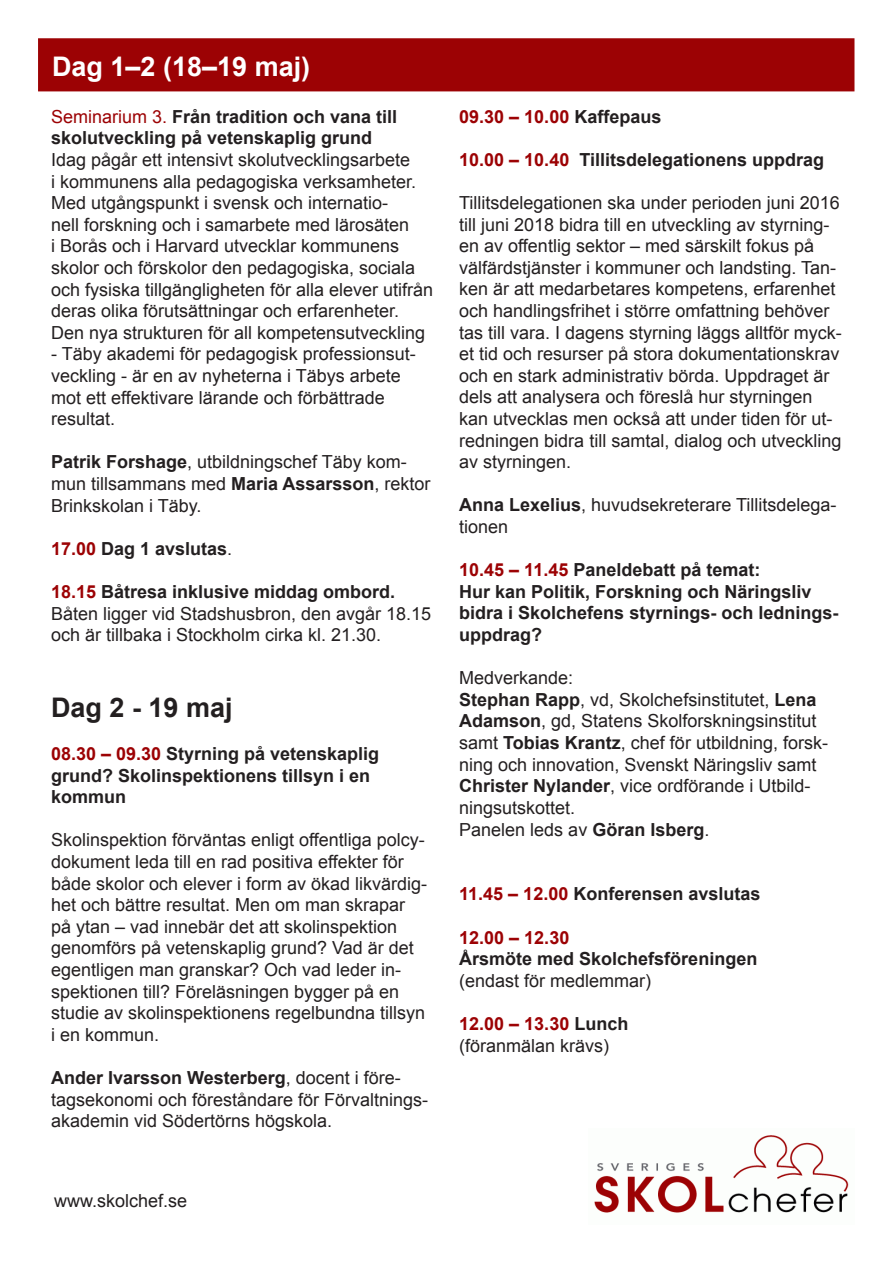
<style>
.page{position:relative;width:893px;height:1263px;background:#fff}
.page>*{position:absolute;margin:0;border:0;box-sizing:border-box;transform-origin:0 0}
.t1{font:700 27px "Arial";color:#fff}
.t2{font:700 27px "Arial";color:#231f20}
.t3{font:18px/21.6px "Arial";color:#231f20}
.t4{font:700 18px/21.6px "Arial";color:#231f20}
.t5{font:700 18px "Arial";color:#9c0204}
.s1{font-weight:400;color:#9c0204}
.s2{font-weight:700}
.s3{color:#9c0204}
.s4{font-weight:400}
.s5{color:#231f20}
.s6{font-weight:700;color:#9c0204}
</style>
<div class="page">
<div style="left:38px;top:38px;width:816px;height:53px;background:#9c0204;border:2px solid #9c0204"></div>
<img style="left:594px;top:1135px;width:255px;height:78px">
<p class="t1" style="left:52px;top:49px;width:260px">Dag 1–2 (18–19 maj)</p>
<p class="t4" style="left:51px;top:106px;width:348px"><span class="s1">Seminarium 3.</span> Från tradition och vana till skolutveckling på vetenskaplig grund</p>
<p class="t3" style="left:51px;top:149px;width:384px">Idag pågår ett intensivt skolutvecklingsarbete<br>i kommunens alla pedagogiska verksamheter.<br>Med utgångspunkt i svensk och internatio-<br>nell forskning och i samarbete med lärosäten<br>i Borås och i Harvard utvecklar kommunens skolor och förskolor den pedagogiska, sociala och fysiska tillgängligheten för alla elever utifrån deras olika förutsättningar och erfarenheter.<br>Den nya strukturen för all kompetensutveckling</p>
<p class="t3" style="left:51px;top:343px;width:366px">- Täby akademi för pedagogisk professionsut&shy;veckling - är en av nyheterna i Täbys arbete mot ett effektivare lärande och förbättrade resultat.</p>
<p class="t3" style="left:51px;top:451px;width:381px"><span class="s2">Patrik Forshage</span>, utbildningschef Täby kom&shy;mun tillsammans med <span class="s2">Maria Assarsson</span>, rektor<br>Brinkskolan i Täby.</p>
<p class="t4" style="left:51px;top:538px;width:183px"><span class="s3">17.00</span> Dag 1 avslutas<span class="s4">.</span></p>
<p class="t4" style="left:51px;top:581px;width:346px"><span class="s3">18.15</span> Båtresa inklusive middag ombord.</p>
<p class="t3" style="left:51px;top:603px;width:382px">Båten ligger vid Stadshusbron, den avgår 18.15 och är tillbaka i Stockholm cirka kl. 21.30.</p>
<p class="t2" style="left:51px;top:689px;width:183px">Dag 2 - 19 maj</p>
<p class="t4" style="left:51px;top:743px;width:330px"><span class="s3">08.30 – 09.30</span> Styrning på vetenskaplig grund? Skolinspektionens tillsyn i en</p>
<p class="t4" style="left:51px;top:787px;width:77px">kommun</p>
<p class="t3" style="left:51px;top:829px;width:378px">Skolinspektion förväntas enligt offentliga polcy&shy;dokument leda till en rad positiva effekter för både skolor och elever i form av ökad likvärdig&shy;het och bättre resultat. Men om man skrapar på ytan – vad innebär det att skolinspektion genomförs på vetenskaplig grund? Vad är det egentligen man granskar? Och vad leder in&shy;spektionen till? Föreläsningen bygger på en studie av skolinspektionens regelbundna tillsyn i en kommun.</p>
<p class="t3" style="left:51px;top:1067px;width:379px"><span class="s2">Ander Ivarsson Westerberg</span>, docent i före&shy;tagsekonomi och föreståndare för Förvaltnings&shy;akademin vid Södertörns högskola.</p>
<p class="t3" style="left:54px;top:1190px;width:135px">www.skolchef.se</p>
<p class="t5" style="left:459px;top:104px;width:204px">09.30 – 10.00 <span class="s5">Kaffepaus</span></p>
<p class="t4" style="left:459px;top:149px;width:366px"><span class="s3">10.00 – 10.40</span> Tillitsdelegationens uppdrag</p>
<p class="t3" style="left:459px;top:192px;width:384px">Tillitsdelegationen ska under perioden juni 2016 till juni 2018 bidra till en utveckling av styrning&shy;en av offentlig sektor – med särskilt fokus på välfärdstjänster i kommuner och landsting. Tan&shy;ken är att medarbetares kompetens, erfarenhet och handlingsfrihet i större omfattning behöver tas till vara. I dagens styrning läggs alltför myck&shy;et tid och resurser på stora dokumentationskrav och en stark administrativ börda. Uppdraget är dels att analysera och föreslå hur styrningen kan utvecklas men också att under tiden för ut&shy;redningen bidra till samtal, dialog och utveckling av styrningen.</p>
<p class="t3" style="left:459px;top:494px;width:379px"><span class="s2">Anna Lexelius</span>, huvudsekreterare Tillitsdelega&shy;tionen</p>
<p class="t4" style="left:459px;top:560px;width:381px"><span class="s3">10.45 – 11.45</span> Paneldebatt på temat:<br>Hur kan Politik, Forskning och Näringsliv bidra i Skolchefens styrnings- och lednings&shy;uppdrag?</p>
<p class="t3" style="left:459px;top:667px;width:370px">Medverkande:<br><span class="s2">Stephan Rapp</span>, vd, Skolchefsinstitutet, <span class="s2">Lena Adamson</span>, gd, Statens Skolforskningsinstitut samt <span class="s2">Tobias Krantz</span>, chef för utbildning, forsk&shy;ning och innovation, Svenskt Näringsliv samt <span class="s2">Christer Nylander</span>, vice ordförande i Utbild&shy;ningsutskottet.</p>
<p class="t3" style="left:459px;top:818px;width:252px">Panelen leds av <span class="s2">Göran Isberg</span>.</p>
<p class="t4" style="left:459px;top:884px;width:303px"><span class="s3">11.45 – 12.00</span> Konferensen avslutas</p>
<p class="t5" style="left:459px;top:925px;width:112px">12.00 – 12.30</p>
<p class="t4" style="left:459px;top:948px;width:300px">Årsmöte med Skolchefsföreningen <span class="s4">(endast för medlemmar)</span></p>
<p class="t3" style="left:459px;top:1013px;width:171px"><span class="s6">12.00 – 13.30</span> <span class="s2">Lunch </span>(föranmälan krävs)</p>
</div>
